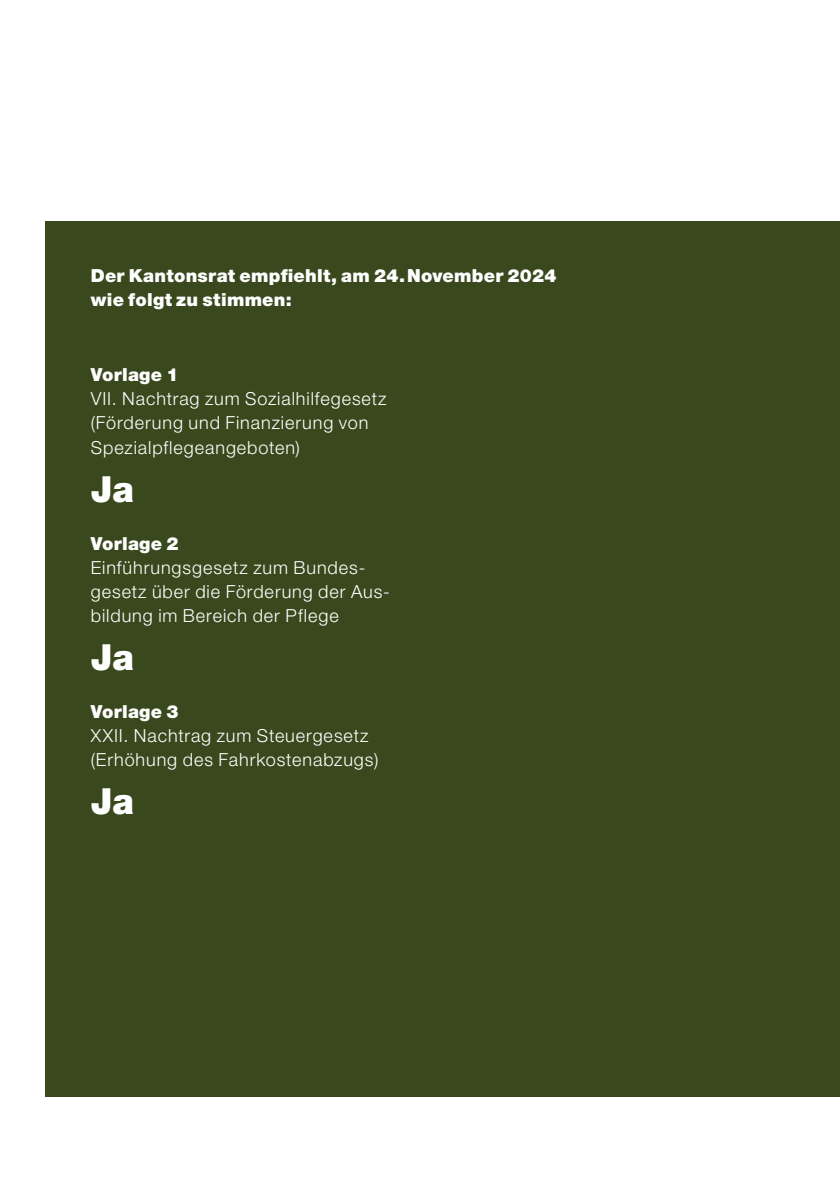
<style>
.page{position:relative;width:840px;height:1191px;background:#fff}
.page>*{position:absolute;margin:0;border:0;box-sizing:border-box;transform-origin:0 0}
.t1{font:900 36px "Helvetica Neue LT Std";color:#fff}
.t2{font:300 18px/24px "Helvetica Neue LT Std";letter-spacing:.05em;color:#fff}
.t3{font:900 18px/24px "Helvetica Neue LT Std";letter-spacing:.015em;color:#fff}
</style>
<div class="page">
<div style="left:45px;top:221px;width:794px;height:875px;background:#3a481d"></div>
<p class="t3" style="left:91px;top:263px;width:467px">Der Kantonsrat empfiehlt, am 24.November 2024 wie folgt zu stimmen:</p>
<p class="t3" style="left:91px;top:363px;width:89px">Vorlage 1</p>
<p class="t2" style="left:91px;top:387px;width:297px">VII. Nachtrag zum Sozialhilfegesetz (Förderung und Finanzierung von<br>Spezialpflegeangeboten)</p>
<h1 class="t1" style="left:91px;top:467px;width:45px">Ja</h1>
<p class="t3" style="left:91px;top:531px;width:89px">Vorlage 2</p>
<p class="t2" style="left:91px;top:555px;width:300px">Einführungsgesetz zum Bundes&shy;gesetz über die Förderung der Aus&shy;bildung im Bereich der Pflege</p>
<h1 class="t1" style="left:91px;top:635px;width:45px">Ja</h1>
<p class="t3" style="left:91px;top:699px;width:89px">Vorlage 3</p>
<p class="t2" style="left:91px;top:723px;width:289px">XXII. Nachtrag zum Steuergesetz (Erhöhung des Fahrkostenabzugs)</p>
<h1 class="t1" style="left:91px;top:779px;width:45px">Ja</h1>
</div>
